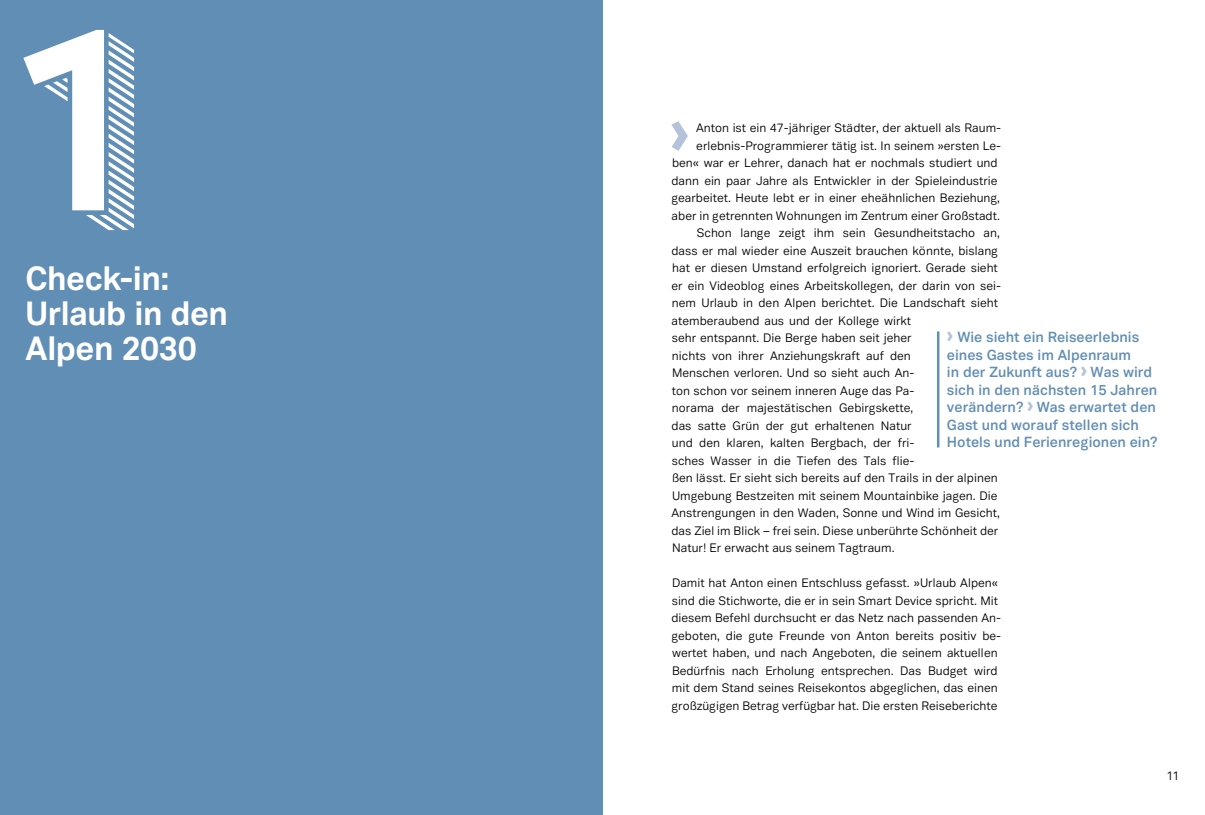
<style>
.page{position:relative;width:1205px;height:815px;background:#fff}
.page>*{position:absolute;margin:0;border:0;box-sizing:border-box;transform-origin:0 0}
.t1{font:256.62px "Trend Sans Four";color:#fff}
.t2{font:900 60.75px "Vaud";color:#b4c3d9}
.t3{font:700 33px/35px "Vaud";letter-spacing:-.015em;color:#fff}
.t4{font:600 14.38px/17.5px "Vaud";color:#618eb5}
.t5{font:12.25px "Vaud";color:#000}
.t6{font:12px/17.5px "Vaud";color:#000}
.s1{font-weight:900;font-size:20px;color:#b4c3d9}
</style>
<div class="page">
<div style="left:0;top:0;width:602px;height:815px;background:#618eb5"></div>
<hr style="left:937px;top:331px;width:2px;height:116px;background:#618eb5">
<h1 class="t1" style="left:6px;top:-44px;width:137px">1</h1>
<h3 class="t3" style="left:26px;top:260px;width:204px">Check-in:<br>Urlaub in den<br>Alpen 2030</h3>
<h2 class="t2" style="left:670px;top:94px;width:22px">›</h2>
<p class="t6" style="left:696px;top:119px;width:306px">Anton ist ein 47-jähriger Städter, der aktuell als Raum-</p>
<p class="t6" style="left:696px;top:137px;width:306px">erlebnis-Programmierer tätig ist. In seinem »ersten Le-</p>
<p class="t6" style="left:672px;top:154px;width:327px">ben« war er Lehrer, danach hat er nochmals studiert und</p>
<p class="t6" style="left:671px;top:172px;width:327px">dann ein paar Jahre als Entwickler in der Spieleindustrie</p>
<p class="t6" style="left:671px;top:189px;width:330px">gearbeitet. Heute lebt er in einer eheähnlichen Beziehung,</p>
<p class="t6" style="left:671px;top:207px;width:330px">aber in getrennten Wohnungen im Zentrum einer Großstadt.</p>
<p class="t6" style="left:697px;top:224px;width:305px">Schon lange zeigt ihm sein Gesundheitstacho an,</p>
<p class="t6" style="left:671px;top:242px;width:328px">dass er mal wieder eine Auszeit brauchen könnte, bislang</p>
<p class="t6" style="left:672px;top:259px;width:327px">hat er diesen Umstand erfolgreich ignoriert. Gerade sieht</p>
<p class="t6" style="left:671px;top:277px;width:331px">er ein Videoblog eines Arbeitskollegen, der darin von sei-</p>
<p class="t6" style="left:672px;top:294px;width:327px">nem Urlaub in den Alpen berichtet. Die Landschaft sieht</p>
<p class="t6" style="left:671px;top:312px;width:241px">atemberaubend aus und der Kollege wirkt</p>
<p class="t6" style="left:672px;top:329px;width:241px">sehr entspannt. Die Berge haben seit jeher</p>
<p class="t6" style="left:672px;top:347px;width:240px">nichts von ihrer Anziehungskraft auf den</p>
<p class="t6" style="left:672px;top:364px;width:244px">Menschen verloren. Und so sieht auch An-</p>
<p class="t6" style="left:672px;top:382px;width:244px">ton schon vor seinem inneren Auge das Pa-</p>
<p class="t6" style="left:672px;top:399px;width:243px">norama der majestätischen Gebirgskette,</p>
<p class="t6" style="left:671px;top:417px;width:242px">das satte Grün der gut erhaltenen Natur</p>
<p class="t6" style="left:672px;top:434px;width:244px">und den klaren, kalten Bergbach, der fri-</p>
<p class="t6" style="left:672px;top:452px;width:244px">sches Wasser in die Tiefen des Tals flie-</p>
<p class="t6" style="left:672px;top:469px;width:327px">ßen lässt. Er sieht sich bereits auf den Trails in der alpinen</p>
<p class="t6" style="left:672px;top:487px;width:327px">Umgebung Bestzeiten mit seinem Mountainbike jagen. Die</p>
<p class="t6" style="left:671px;top:504px;width:330px">Anstrengungen in den Waden, Sonne und Wind im Gesicht,</p>
<p class="t6" style="left:671px;top:522px;width:328px">das Ziel im Blick – frei sein. Diese unberührte Schönheit der</p>
<p class="t6" style="left:672px;top:539px;width:224px">Natur! Er erwacht aus seinem Tagtraum.</p>
<p class="t6" style="left:671px;top:574px;width:331px">Damit hat Anton einen Entschluss gefasst. »Urlaub Alpen« sind die Stichworte, die er in sein Smart Device spricht. Mit diesem Befehl durchsucht er das Netz nach passenden An&shy;geboten, die gute Freunde von Anton bereits positiv be&shy;wertet haben, und nach Angeboten, die seinem aktuellen Bedürfnis nach Erholung entsprechen. Das Budget wird mit dem Stand seines Reisekontos abgeglichen, das einen großzügigen Betrag verfügbar hat. Die ersten Reiseberichte</p>
<p class="t4" style="left:947px;top:329px;width:212px"><span class="s1">›</span> Wie sieht ein Reiseerlebnis eines Gastes im Alpenraum<br>in der Zukunft aus? <span class="s1">›</span> Was wird sich in den nächsten 15 Jahren verändern? <span class="s1">›</span> Was erwartet den<br>Gast und worauf stellen sich<br>Hotels und Ferienregionen ein?</p>
<p class="t5" style="left:1166px;top:768px;width:14px">11</p>
</div>
